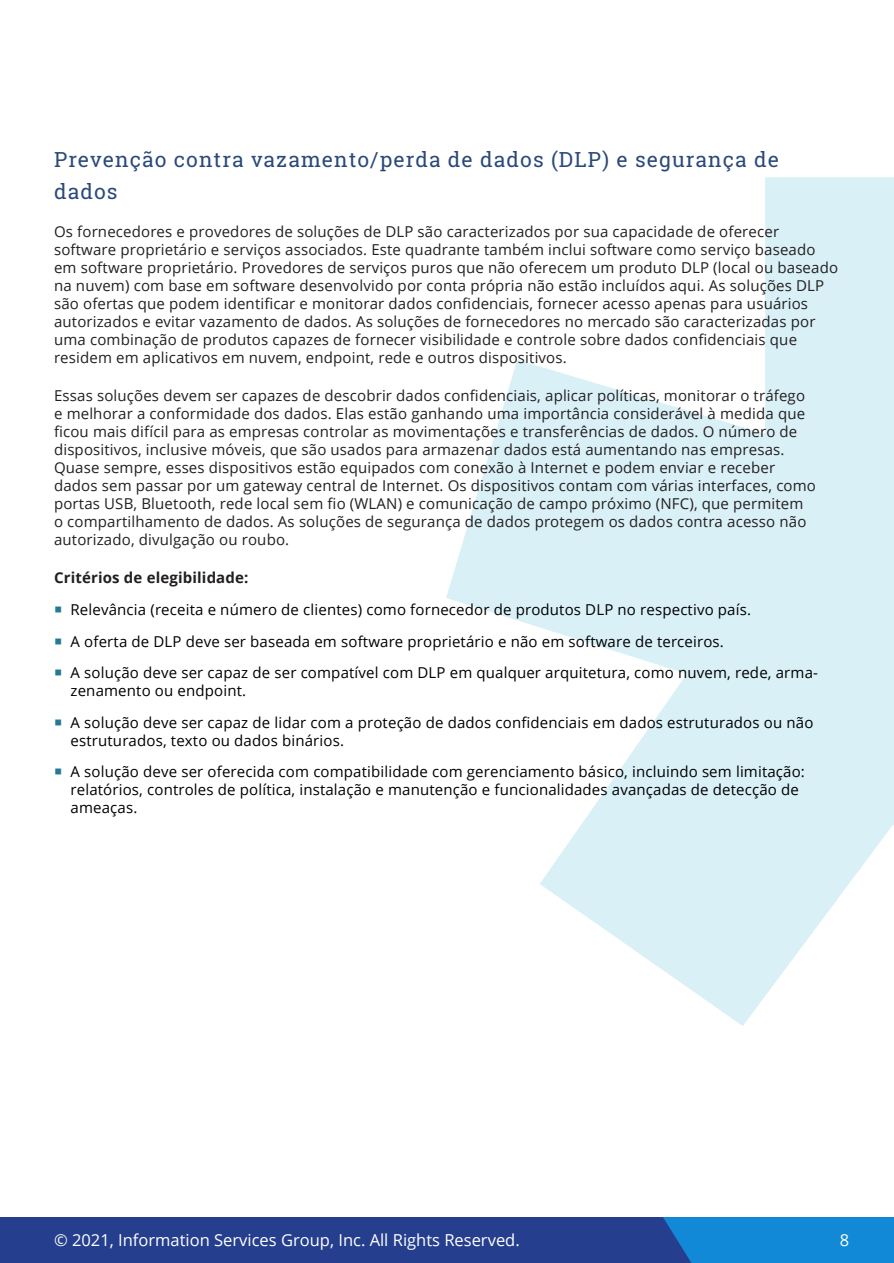
<style>
.page{position:relative;width:894px;height:1263px;background:#fff}
.page>*{position:absolute;margin:0;border:0;box-sizing:border-box;transform-origin:0 0}
.Body_Copy{font:21px/31.5px "Roboto Slab";letter-spacing:.05em;color:#2b4a79}
.t1{font:16.5px "Open Sans";color:#fff}
.Body_Copy-2{font:15px/18px "Open Sans";letter-spacing:.01em;color:#231f20}
.t2{font:15px/18px "Open Sans";letter-spacing:.01em;color:#000}
.Body_Copy-3{font:700 15px "Open Sans";letter-spacing:.01em;color:#231f20}
</style>
<div class="page">
<div style="left:0;top:1217px;width:893px;height:46px;background:#253f8e"></div>
<div style="left:663px;top:1217px;width:230px;height:46px;background:#1289d7"></div>
<svg style="left:446px;top:177px;width:447px;height:849px;fill:#d9f0f6"></svg>
<p class="Body_Copy" style="left:54px;top:143px;width:726px">Prevenção contra vazamento/perda de dados (DLP) e segurança de dados</p>
<p class="Body_Copy-2" style="left:54px;top:222px;width:785px">Os fornecedores e provedores de soluções de DLP são caracterizados por sua capacidade de oferecer software proprietário e serviços associados. Este quadrante também inclui software como serviço baseado em software proprietário. Provedores de serviços puros que não oferecem um produto DLP (local ou baseado na nuvem) com base em software desenvolvido por conta própria não estão incluídos aqui. As soluções DLP são ofertas que podem identificar e monitorar dados confidenciais, fornecer acesso apenas para usuários autorizados e evitar vazamento de dados. As soluções de fornecedores no mercado são caracterizadas por uma combinação de produtos capazes de fornecer visibilidade e controle sobre dados confidenciais que residem em aplicativos em nuvem, endpoint, rede e outros dispositivos.</p>
<p class="Body_Copy-2" style="left:54px;top:386px;width:763px">Essas soluções devem ser capazes de descobrir dados confidenciais, aplicar políticas, monitorar o tráfego e melhorar a conformidade dos dados. Elas estão ganhando uma importância considerável à medida que ficou mais difícil para as empresas controlar as movimentações e transferências de dados. O número de dispositivos, inclusive móveis, que são usados para armazenar dados está aumentando nas empresas.<br>Quase sempre, esses dispositivos estão equipados com conexão à Internet e podem enviar e receber dados sem passar por um gateway central de Internet. Os dispositivos contam com várias interfaces, como portas USB, Bluetooth, rede local sem fio (WLAN) e comunicação de campo próximo (NFC), que permitem o compartilhamento de dados. As soluções de segurança de dados protegem os dados contra acesso não autorizado, divulgação ou roubo.</p>
<p class="Body_Copy-3" style="left:54px;top:567px;width:196px">Critérios de elegibilidade:</p>
<p class="t2" style="left:70px;top:600px;width:681px">Relevância (receita e número de clientes) como fornecedor de produtos DLP no respectivo país.</p>
<p class="t2" style="left:70px;top:631px;width:654px">A oferta de DLP deve ser baseada em software proprietário e não em software de terceiros.</p>
<p class="t2" style="left:70px;top:663px;width:748px">A solução deve ser capaz de ser compatível com DLP em qualquer arquitetura, como nuvem, rede, arma&shy;zenamento ou endpoint.</p>
<p class="t2" style="left:70px;top:712px;width:744px">A solução deve ser capaz de lidar com a proteção de dados confidenciais em dados estruturados ou não estruturados, texto ou dados binários.</p>
<p class="t2" style="left:70px;top:762px;width:735px">A solução deve ser oferecida com compatibilidade com gerenciamento básico, incluindo sem limitação: relatórios, controles de política, instalação e manutenção e funcionalidades avançadas de detecção de ameaças.</p>
<p class="t1" style="left:54px;top:1229px;width:467px">© 2021, Information Services Group, Inc. All Rights Reserved.</p>
<p class="t1" style="left:839px;top:1229px;width:11px">8</p>
</div>
